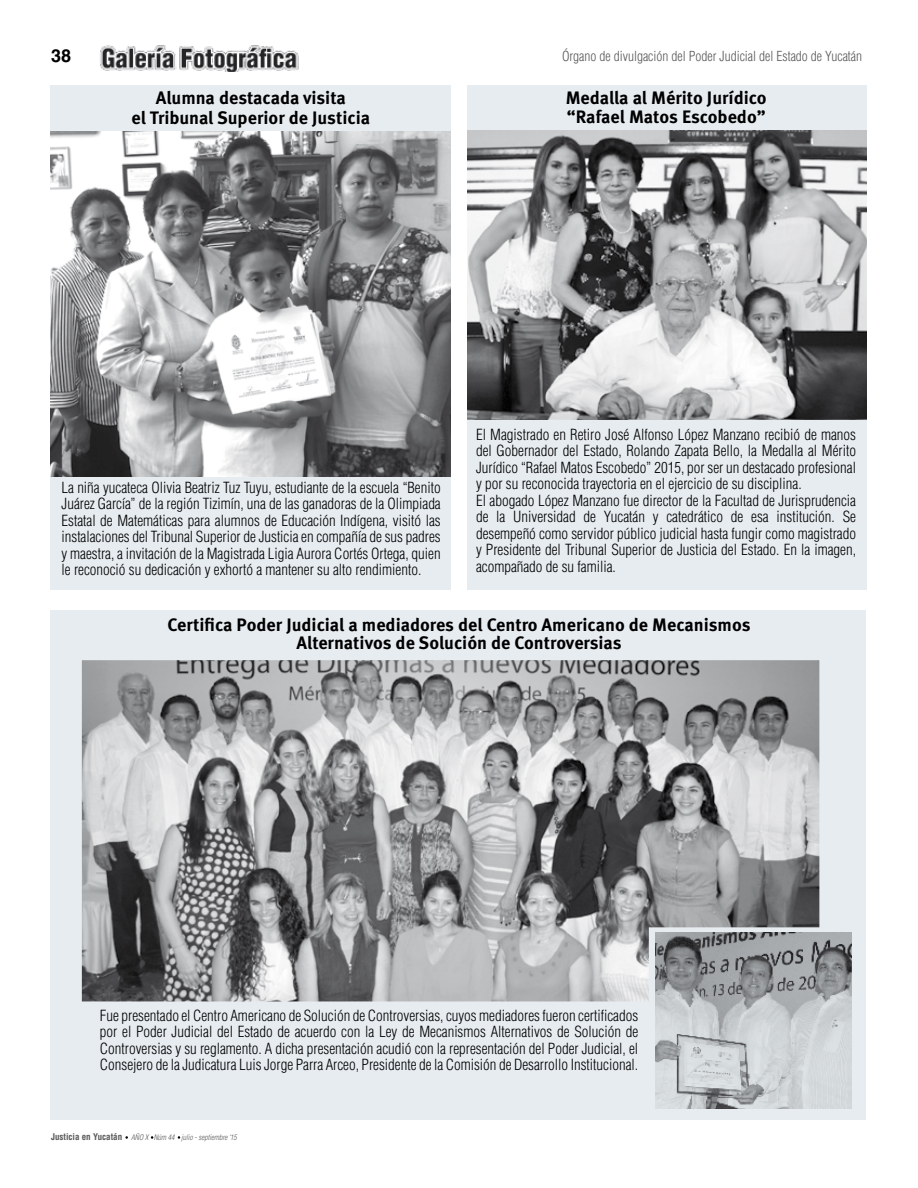
<style>
.page{position:relative;width:918px;height:1188px;background:#fff}
.page>*{position:absolute;margin:0;border:0;box-sizing:border-box;transform-origin:0 0}
.t1{font:700 18px/19.5px "Meta Pro";color:#000;text-align:center}
.t2{font:700 18px "Helvetica LT Std";color:#000}
.t3{font:300 condensed 15px/16.5px "Helvetica LT Std";color:#000;text-align:justify}
.t4{font:300 condensed 13.5px "Helvetica LT Std";color:#58585a}
.t5{font:italic 300 condensed 7.5px "Helvetica LT Std";color:#58585a}
.s1{font-weight:700;font-style:normal;font-size:9px}
</style>
<div class="page">
<div style="left:51px;top:610px;width:815px;height:510px;background:#e7ecf0"></div>
<img style="left:82px;top:660px;width:737px;height:341px">
<div style="left:51px;top:85px;width:400px;height:505px;background:#e7ecf0"></div>
<img style="left:655px;top:932px;width:197px;height:177px">
<div style="left:468px;top:85px;width:399px;height:505px;background:#e7ecf0"></div>
<img style="left:51px;top:131px;width:400px;height:345px">
<img style="left:468px;top:130px;width:399px;height:289px">
<img style="left:100px;top:45px;width:199px;height:27px">
<p class="t2" style="left:51px;top:45px;width:22px">38</p>
<p class="t4" style="left:562px;top:48px;width:302px">Órgano de divulgación del Poder Judicial del Estado de Yucatán</p>
<p class="t1" style="left:132px;top:89px;width:240px">Alumna destacada visita<br>el Tribunal Superior de Justicia</p>
<p class="t1" style="left:566px;top:88px;width:202px;text-align:left">Medalla al Mérito Jurídico “Rafael Matos Escobedo”</p>
<p class="t3" style="left:62px;top:479px;width:381px">La niña yucateca Olivia Beatriz Tuz Tuyu, estudiante de la escuela “Benito Juárez García” de la región Tizimín, una de las ganadoras de la Olimpiada Estatal de Matemáticas para alumnos de Educación Indígena, visitó las instalaciones del Tribunal Superior de Justicia en compañía de sus padres y maestra, a invitación de la Magistrada Ligia Aurora Cortés Ortega, quien le reconoció su dedicación y exhortó a mantener su alto rendimiento.</p>
<p class="t3" style="left:476px;top:426px;width:382px;text-align:left">El Magistrado en Retiro José Alfonso López Manzano recibió de manos del Gobernador del Estado, Rolando Zapata Bello, la Medalla al Mérito Jurídico “Rafael Matos Escobedo” 2015, por ser un destacado profesional y por su reconocida trayectoria en el ejercicio de su disciplina.<br>El abogado López Manzano fue director de la Facultad de Jurisprudencia de la Universidad de Yucatán y catedrático de esa institución. Se desempeñó como servidor público judicial hasta fungir como magistrado y Presidente del Tribunal Superior de Justicia del Estado. En la imagen, acompañado de su familia.</p>
<p class="t1" style="left:168px;top:616px;width:584px;line-height:18px">Certifica Poder Judicial a mediadores del Centro Americano de Mecanismos<br>Alternativos de Solución de Controversias</p>
<p class="t3" style="left:100px;top:1007px;width:540px">Fue presentado el Centro Americano de Solución de Controversias, cuyos mediadores fueron certificados por el Poder Judicial del Estado de acuerdo con la Ley de Mecanismos Alternativos de Solución de Controversias y su reglamento. A dicha presentación acudió con la representación del Poder Judicial, el Consejero de la Judicatura Luis Jorge Parra Arceo, Presidente de la Comisión de Desarrollo Institucional.</p>
<p class="t5" style="left:51px;top:1133px;width:187px"><span class="s1">Justicia en Yucatán</span> AÑO X Núm 44 julio - septiembre ‘15</p>
</div>
